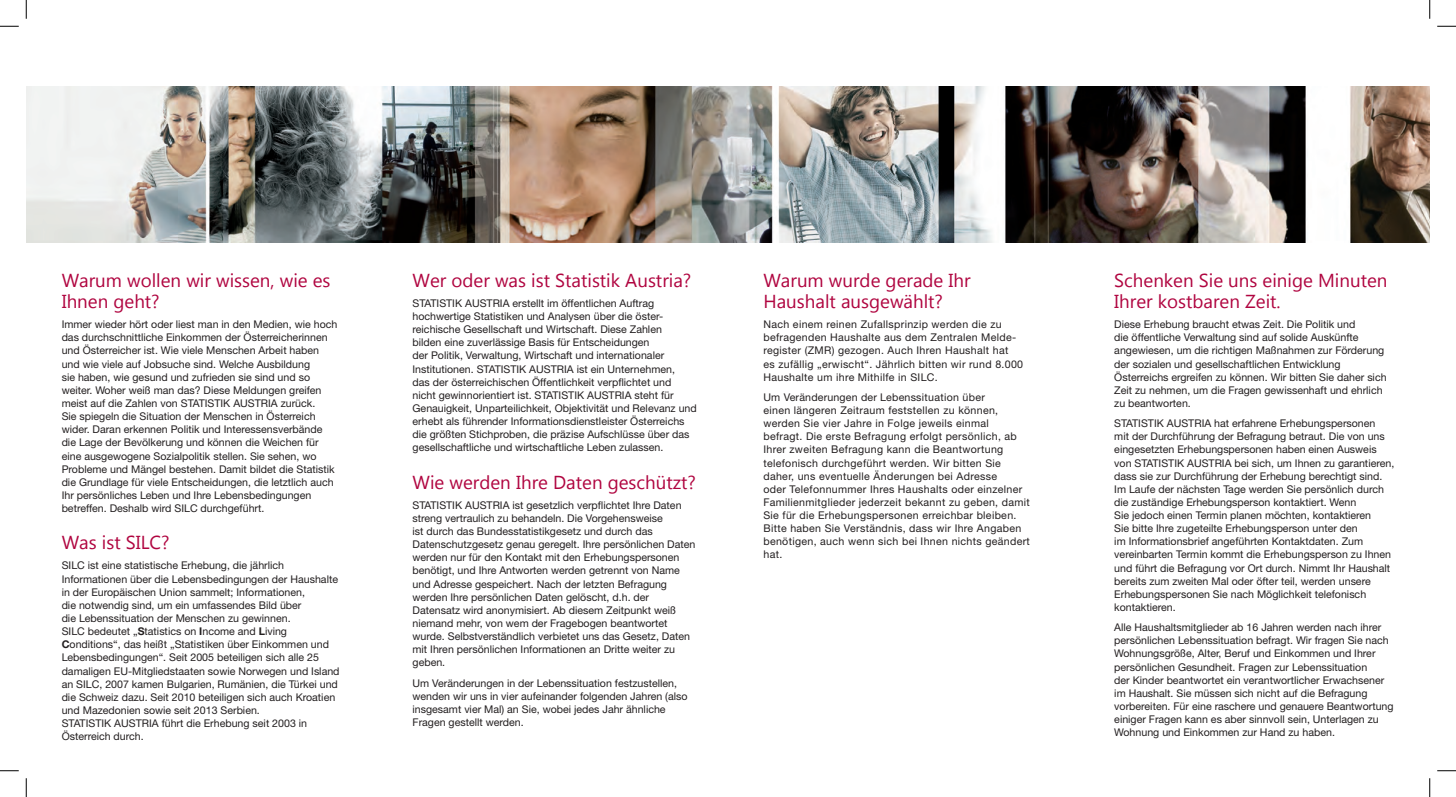
<style>
.page{position:relative;width:1456px;height:797px;background:#fff}
.page>*{position:absolute;margin:0;border:0;box-sizing:border-box;transform-origin:0 0}
.Überschrift{font:18.75px/21.2px "Microsoft New Tai Lue";color:#b00540}
.Textfluss{font:10.62px/13.1px "Helvetica Neue LT Pro";color:#231f20}
.Textfluss-2{font:10.62px/13.1px "Helvetica Neue LT Pro";letter-spacing:.03em;color:#231f20}
.s1{font-weight:700}
</style>
<div class="page">
<img style="left:26px;top:86px;width:1403px;height:156px">
<svg style="left:0;top:25px;width:19px;height:2px"></svg>
<svg style="left:1437px;top:25px;width:19px;height:2px"></svg>
<svg style="left:0;top:770px;width:19px;height:1px"></svg>
<svg style="left:1437px;top:770px;width:19px;height:1px"></svg>
<svg style="left:25px;top:0;width:2px;height:19px"></svg>
<svg style="left:25px;top:778px;width:2px;height:19px"></svg>
<svg style="left:1429px;top:0;width:1px;height:19px"></svg>
<svg style="left:1429px;top:778px;width:1px;height:19px"></svg>
<p class="Überschrift" style="left:62px;top:271px;width:270px">Warum wollen wir wissen, wie es<br>Ihnen geht?</p>
<p class="Textfluss" style="left:62px;top:317px;width:277px">Immer wieder hört oder liest man in den Medien, wie hoch das durchschnittliche Einkommen der Österreicherinnen und Österreicher ist. Wie viele Menschen Arbeit haben und wie viele auf Jobsuche sind. Welche Ausbildung<br>sie haben, wie gesund und zufrieden sie sind und so weiter. Woher weiß man das? Diese Meldungen greifen meist auf die Zahlen von STATISTIK AUSTRIA zurück.<br>Sie spiegeln die Situation der Menschen in Österreich wider. Daran erkennen Politik und Interessensverbände die Lage der Bevölkerung und können die Weichen für eine ausgewogene Sozialpolitik stellen. Sie sehen, wo Probleme und Mängel bestehen. Damit bildet die Statistik die Grundlage für viele Entscheidungen, die letztlich auch Ihr persönliches Leben und Ihre Lebensbedingungen betreffen. Deshalb wird SILC durchgeführt.</p>
<p class="Überschrift" style="left:62px;top:533px;width:109px">Was ist SILC?</p>
<p class="Textfluss" style="left:62px;top:559px;width:279px">SILC ist eine statistische Erhebung, die jährlich Informationen über die Lebensbedingungen der Haushalte in der Europäischen Union sammelt; Informationen,<br>die notwendig sind, um ein umfassendes Bild über<br>die Lebenssituation der Menschen zu gewinnen.<br>SILC bedeutet „<span class="s1">S</span>tatistics on <span class="s1">I</span>ncome and <span class="s1">L</span>iving <span class="s1">C</span>onditions“, das heißt „Statistiken über Einkommen und Lebensbedingungen“. Seit 2005 beteiligen sich alle 25 damaligen EU-Mitgliedstaaten sowie Norwegen und Island an SILC, 2007 kamen Bulgarien, Rumänien, die Türkei und die Schweiz dazu. Seit 2010 beteiligen sich auch Kroatien und Mazedonien sowie seit 2013 Serbien.<br>STATISTIK AUSTRIA führt die Erhebung seit 2003 in Österreich durch.</p>
<p class="Überschrift" style="left:412px;top:271px;width:280px">Wer oder was ist Statistik Austria?</p>
<p class="Textfluss" style="left:412px;top:296px;width:286px">STATISTIK AUSTRIA erstellt im öffentlichen Auftrag hochwertige Statistiken und Analysen über die öster&shy;reichische Gesellschaft und Wirtschaft. Diese Zahlen<br>bilden eine zuverlässige Basis für Entscheidungen<br>der Politik, Verwaltung, Wirtschaft und internationaler Institutionen. STATISTIK AUSTRIA ist ein Unternehmen,<br>das der österreichischen Öffentlichkeit verpflichtet und nicht gewinnorientiert ist. STATISTIK AUSTRIA steht für Genauigkeit, Unparteilichkeit, Objektivität und Relevanz und erhebt als führender Informationsdienstleister Österreichs die größten Stichproben, die präzise Aufschlüsse über das gesellschaftliche und wirtschaftliche Leben zulassen.</p>
<p class="Überschrift" style="left:412px;top:473px;width:285px">Wie werden Ihre Daten geschützt?</p>
<p class="Textfluss" style="left:412px;top:498px;width:284px">STATISTIK AUSTRIA ist gesetzlich verpflichtet Ihre Daten streng vertraulich zu behandeln. Die Vorgehensweise<br>ist durch das Bundesstatistikgesetz und durch das Datenschutzgesetz genau geregelt. Ihre persönlichen Daten werden nur für den Kontakt mit den Erhebungspersonen benötigt, und Ihre Antworten werden getrennt von Name und Adresse gespeichert. Nach der letzten Befragung werden Ihre persönlichen Daten gelöscht, d.h. der Datensatz wird anonymisiert. Ab diesem Zeitpunkt weiß niemand mehr, von wem der Fragebogen beantwortet wurde. Selbstverständlich verbietet uns das Gesetz, Daten mit Ihren persönlichen Informationen an Dritte weiter zu geben.</p>
<p class="Textfluss" style="left:412px;top:676px;width:276px">Um Veränderungen in der Lebenssituation festzustellen, wenden wir uns in vier aufeinander folgenden Jahren (also insgesamt vier Mal) an Sie, wobei jedes Jahr ähnliche Fragen gestellt werden.</p>
<p class="Überschrift" style="left:763px;top:271px;width:209px">Warum wurde gerade Ihr<br>Haushalt ausgewählt?</p>
<p class="Textfluss-2" style="left:763px;top:317px;width:261px">Nach einem reinen Zufallsprinzip werden die zu befragenden Haushalte aus dem Zentralen Melde&shy;register (ZMR) gezogen. Auch Ihren Haushalt hat<br>es zufällig „erwischt“. Jährlich bitten wir rund 8.000<br>Haushalte um ihre Mithilfe in SILC.</p>
<p class="Textfluss-2" style="left:763px;top:390px;width:268px">Um Veränderungen der Lebenssituation über<br>einen längeren Zeitraum feststellen zu können, werden Sie vier Jahre in Folge jeweils einmal befragt. Die erste Befragung erfolgt persönlich, ab Ihrer zweiten Befragung kann die Beantwortung telefonisch durchgeführt werden. Wir bitten Sie daher, uns eventuelle Änderungen bei Adresse<br>oder Telefonnummer Ihres Haushalts oder einzelner Familienmitglieder jederzeit bekannt zu geben, damit Sie für die Erhebungspersonen erreichbar bleiben.<br>Bitte haben Sie Verständnis, dass wir Ihre Angaben benötigen, auch wenn sich bei Ihnen nichts geändert hat.</p>
<p class="Überschrift" style="left:1114px;top:271px;width:275px">Schenken Sie uns einige Minuten<br>Ihrer kostbaren Zeit.</p>
<p class="Textfluss" style="left:1114px;top:317px;width:274px">Diese Erhebung braucht etwas Zeit. Die Politik und<br>die öffentliche Verwaltung sind auf solide Auskünfte angewiesen, um die richtigen Maßnahmen zur Förderung der sozialen und gesellschaftlichen Entwicklung Österreichs ergreifen zu können. Wir bitten Sie daher sich Zeit zu nehmen, um die Fragen gewissenhaft und ehrlich zu beantworten.</p>
<p class="Textfluss" style="left:1114px;top:416px;width:281px">STATISTIK AUSTRIA hat erfahrene Erhebungspersonen<br>mit der Durchführung der Befragung betraut. Die von uns eingesetzten Erhebungspersonen haben einen Ausweis von STATISTIK AUSTRIA bei sich, um Ihnen zu garantieren, dass sie zur Durchführung der Erhebung berechtigt sind.<br>Im Laufe der nächsten Tage werden Sie persönlich durch die zuständige Erhebungsperson kontaktiert. Wenn<br>Sie jedoch einen Termin planen möchten, kontaktieren<br>Sie bitte Ihre zugeteilte Erhebungsperson unter den<br>im Informationsbrief angeführten Kontaktdaten. Zum vereinbarten Termin kommt die Erhebungsperson zu Ihnen und führt die Befragung vor Ort durch. Nimmt Ihr Haushalt bereits zum zweiten Mal oder öfter teil, werden unsere Erhebungspersonen Sie nach Möglichkeit telefonisch kontaktieren.</p>
<p class="Textfluss" style="left:1114px;top:620px;width:281px">Alle Haushaltsmitglieder ab 16 Jahren werden nach ihrer persönlichen Lebenssituation befragt. Wir fragen Sie nach Wohnungsgröße, Alter, Beruf und Einkommen und Ihrer persönlichen Gesundheit. Fragen zur Lebenssituation<br>der Kinder beantwortet ein verantwortlicher Erwachsener im Haushalt. Sie müssen sich nicht auf die Befragung vorbereiten. Für eine raschere und genauere Beantwortung einiger Fragen kann es aber sinnvoll sein, Unterlagen zu Wohnung und Einkommen zur Hand zu haben.</p>
</div>
